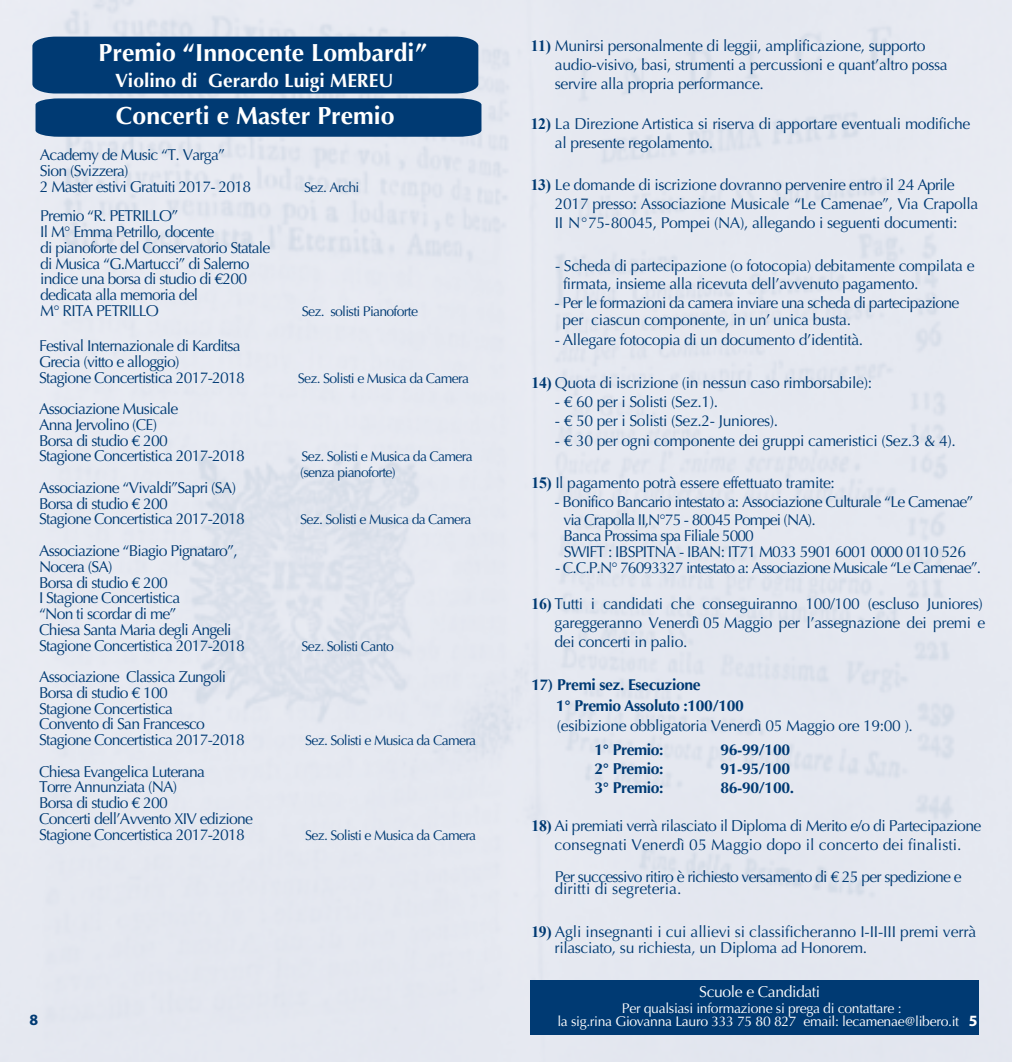
<style>
.page{position:relative;width:1012px;height:1062px;background:#fff}
.page>*{position:absolute;margin:0;border:0;box-sizing:border-box;transform-origin:0 0}
.t1{font:700 24.85px "Optima";color:#fff}
.t2{font:700 19.25px "Optima";color:#fff}
.t3{font:15.75px/15.8px "Optima";letter-spacing:-.05em;color:#003a73}
.t4{font:15.75px/18.9px "Optima";letter-spacing:-.025em;color:#003a73}
.t5{font:15.75px/16.1px "Optima";letter-spacing:-.01em;color:#003a73}
.t6{font:700 15.75px/20.5px "Optima";letter-spacing:-.025em;color:#003a73}
.t7{font:15.75px "Optima";letter-spacing:-.025em;color:#fff}
.t8{font:700 15.75px "Myriad Pro";color:#003a73}
.t9{font:700 15.75px "Myriad Pro";color:#fff}
.t10{font:14px/15.8px "Optima";letter-spacing:-.05em;color:#003a73}
.t11{font:14px/13.8px "Optima";letter-spacing:-.025em;color:#fff;text-align:center}
.s1{font-family:"Times New Roman";font-weight:700}
</style>
<div class="page">
<div style="left:1px;top:0;width:1011px;height:1062px;background:#e5e8f0"></div>
<div style="left:530px;top:980px;width:449px;height:54px;background:#003a73"></div>
<svg style="left:32px;top:37px;width:449px;height:100px;background:#0e457b"></svg>
<h1 class="t1" style="left:99px;top:38px;width:330px">Premio “Innocente Lombardi”</h1>
<p class="t2" style="left:115px;top:70px;width:280px">Violino di Gerardo Luigi MEREU</p>
<h1 class="t1" style="left:116px;top:101px;width:280px">Concerti e Master Premio</h1>
<p class="t3" style="left:40px;top:147px;width:213px">Academy de Music “T. Varga”<br>Sion (Svizzera)<br>2 Master estivi Gratuiti 2017- 2018</p>
<p class="t3" style="left:40px;top:208px;width:232px">Premio “R. PETRILLO”<br>Il M° Emma Petrillo, docente<br>di pianoforte del Conservatorio Statale di Musica “G.Martucci” di Salerno indice una borsa di studio di €200 dedicata alla memoria del<br>M° RITA PETRILLO</p>
<p class="t3" style="left:39px;top:338px;width:207px">Festival Internazionale di Karditsa<br>Grecia (vitto e alloggio)<br>Stagione Concertistica 2017-2018</p>
<p class="t3" style="left:39px;top:401px;width:207px">Associazione Musicale<br>Anna Jervolino (CE)<br>Borsa di studio € 200<br>Stagione Concertistica 2017-2018</p>
<p class="t3" style="left:39px;top:480px;width:207px">Associazione “Vivaldi”Sapri (SA)<br>Borsa di studio € 200<br>Stagione Concertistica 2017-2018</p>
<p class="t3" style="left:39px;top:543px;width:207px">Associazione “Biagio Pignataro”,<br>Nocera (SA)<br>Borsa di studio € 200<br>I Stagione Concertistica<br>“Non ti scordar di me”<br>Chiesa Santa Maria degli Angeli<br>Stagione Concertistica 2017-2018</p>
<p class="t3" style="left:39px;top:669px;width:207px">Associazione Classica Zungoli<br>Borsa di studio € 100<br>Stagione Concertistica<br>Convento di San Francesco<br>Stagione Concertistica 2017-2018</p>
<p class="t3" style="left:39px;top:763px;width:215px">Chiesa Evangelica Luterana<br>Torre Annunziata (NA)<br>Borsa di studio € 200<br>Concerti dell’Avvento XIV edizione<br>Stagione Concertistica 2017-2018</p>
<p class="t10" style="left:304px;top:179px;width:57px">Sez. Archi</p>
<p class="t10" style="left:302px;top:303px;width:118px">Sez. solisti Pianoforte</p>
<p class="t10" style="left:298px;top:370px;width:173px">Sez. Solisti e Musica da Camera</p>
<p class="t10" style="left:300px;top:449px;width:174px">Sez. Solisti e Musica da Camera (senza pianoforte)</p>
<p class="t10" style="left:300px;top:512px;width:173px">Sez. Solisti e Musica da Camera</p>
<p class="t10" style="left:302px;top:638px;width:94px">Sez. Solisti Canto</p>
<p class="t10" style="left:305px;top:732px;width:173px">Sez. Solisti e Musica da Camera</p>
<p class="t10" style="left:305px;top:827px;width:173px">Sez. Solisti e Musica da Camera</p>
<p class="t8" style="left:29px;top:1009px;width:10px">8</p>
<p class="t4" style="left:555px;top:37px;width:394px;text-indent:-24px"><span class="s1">11)</span> Munirsi personalmente di leggii, amplificazione, supporto audio-visivo, basi, strumenti a percussioni e quant’altro possa servire alla propria performance.</p>
<p class="t4" style="left:555px;top:115px;width:417px;text-indent:-24px"><span class="s1">12)</span> La Direzione Artistica si riserva di apportare eventuali modifiche al presente regolamento.</p>
<p class="t4" style="left:555px;top:175px;width:425px;text-indent:-24px"><span class="s1">13)</span> Le domande di iscrizione dovranno pervenire entro il 24 Aprile<br>2017 presso: Associazione Musicale “Le Camenae”, Via Crapolla<br>II N°75-80045, Pompei (NA), allegando i seguenti documenti:</p>
<p class="t4" style="left:563px;top:257px;width:413px;line-height:17.5px;text-indent:-8px">- Scheda di partecipazione (o fotocopia) debitamente compilata e firmata, insieme alla ricevuta dell’avvenuto pagamento.</p>
<p class="t3" style="left:562px;top:294px;width:398px;line-height:17.5px;text-indent:-8px">- Per le formazioni da camera inviare una scheda di partecipazione per ciascun componente, in un’ unica busta.</p>
<p class="t4" style="left:555px;top:330px;width:310px">- Allegare fotocopia di un documento d’identità.</p>
<p class="t4" style="left:532px;top:373px;width:342px"><span class="s1">14)</span> Quota di iscrizione (in nessun caso rimborsabile):</p>
<p class="t4" style="left:555px;top:392px;width:165px">- € 60 per i Solisti (Sez.1).</p>
<p class="t4" style="left:555px;top:412px;width:225px">- € 50 per i Solisti (Sez.2- Juniores).</p>
<p class="t4" style="left:555px;top:431px;width:403px">- € 30 per ogni componente dei gruppi cameristici (Sez.3 &amp; 4).</p>
<p class="t4" style="left:532px;top:473px;width:305px"><span class="s1">15)</span> Il pagamento potrà essere effettuato tramite:</p>
<p class="t3" style="left:564px;top:493px;width:411px;line-height:17.5px;text-indent:-9px">- Bonifico Bancario intestato a: Associazione Culturale “Le Camenae” via Crapolla II,N°75 - 80045 Pompei (NA).</p>
<p class="t3" style="left:564px;top:527px;width:404px;line-height:16.6px">Banca Prossima spa Filiale 5000<br>SWIFT : IBSPITNA - IBAN: IT71 M033 5901 6001 0000 0110 526</p>
<p class="t3" style="left:555px;top:560px;width:428px">- C.C.P.N° 76093327 intestato a: Associazione Musicale “Le Camenae”.</p>
<p class="t4" style="left:532px;top:594px;width:453px"><span class="s1">16)</span> Tutti i candidati che conseguiranno 100/100 (escluso Juniores)</p>
<p class="t4" style="left:555px;top:613px;width:432px">gareggeranno Venerdì 05 Maggio per l’assegnazione dei premi e dei concerti in palio.</p>
<p class="t6" style="left:556px;top:675px;width:189px;text-indent:-25px">17) Premi sez. Esecuzione<br>1° Premio Assoluto :100/100</p>
<p class="t4" style="left:557px;top:716px;width:358px">(esibizione obbligatoria Venerdì 05 Maggio ore 19:00 ).</p>
<p class="t6" style="left:595px;top:740px;width:71px">1° Premio:</p>
<p class="t6" style="left:721px;top:740px;width:71px">96-99/100</p>
<p class="t6" style="left:595px;top:758px;width:71px">2° Premio:</p>
<p class="t6" style="left:721px;top:758px;width:71px">91-95/100</p>
<p class="t6" style="left:595px;top:777px;width:71px">3° Premio:</p>
<p class="t6" style="left:721px;top:777px;width:75px">86-90/100.</p>
<p class="t3" style="left:532px;top:816px;width:451px;line-height:18.9px;text-align:center"><span class="s1">18)</span> Ai premiati verrà rilasciato il Diploma di Merito e/o di Partecipazione consegnati Venerdì 05 Maggio dopo il concerto dei finalisti.</p>
<p class="t3" style="left:555px;top:871px;width:409px;line-height:12.2px">Per successivo ritiro è richiesto versamento di € 25 per spedizione e diritti di segreteria.</p>
<p class="t5" style="left:555px;top:923px;width:423px;text-indent:-23px"><span class="s1">19)</span> Agli insegnanti i cui allievi si classificheranno I-II-III premi verrà rilasciato, su richiesta, un Diploma ad Honorem.</p>
<p class="t7" style="left:699px;top:982px;width:123px">Scuole e Candidati</p>
<p class="t11" style="left:557px;top:1001px;width:403px">Per qualsiasi informazione si prega di contattare :<br>la sig.rina Giovanna Lauro 333 75 80 827 email: lecamenae@libero.it</p>
<p class="t9" style="left:969px;top:1010px;width:10px">5</p>
</div>
